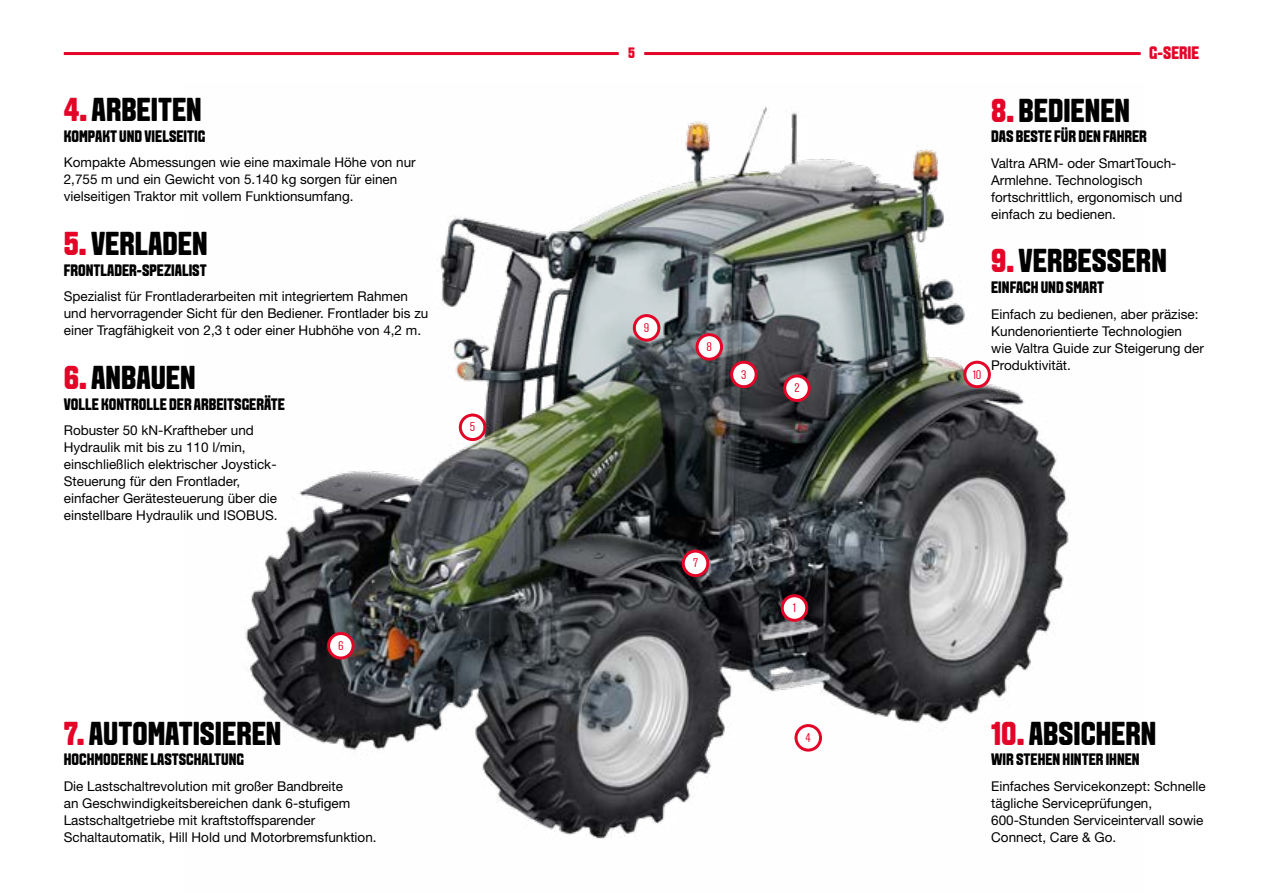
<style>
.page{position:relative;width:1263px;height:893px;background:#fff}
.page>*{position:absolute;margin:0;border:0;box-sizing:border-box;transform-origin:0 0}
.t1{font:700 33px "VALTRA Aveny T 2020 Extra";color:#000}
.t2{font:700 18px "VALTRA Aveny T 2020 Extra";color:#e40428}
.t3{font:700 16.5px "VALTRA Aveny T 2020 Extra";color:#000}
.t4{font:700 15px "VALTRA Aveny T 2020 Extra";color:#e40428}
.t5{font:13.5px/17px "Helvetica Neue LT Std";color:#000}
.t6{font:12.45px "VALTRA Aveny T 2020 Regular";color:#e40428}
.s1{color:#e40428}
</style>
<div class="page">
<img style="left:245px;top:106px;width:824px;height:733px">
<div style="left:782px;top:596px;width:25px;height:24px;background:#fff;border-radius:50%"></div>
<div style="left:781px;top:594px;width:27px;height:28px;border:3px solid #e40428;border-radius:50%"></div>
<div style="left:785px;top:376px;width:24px;height:24px;background:#fff;border-radius:50%"></div>
<div style="left:783px;top:374px;width:28px;height:28px;border:3px solid #e40428;border-radius:50%"></div>
<div style="left:460px;top:415px;width:25px;height:25px;background:#fff;border-radius:50%"></div>
<div style="left:459px;top:414px;width:27px;height:27px;border:3px solid #e40428;border-radius:50%"></div>
<div style="left:329px;top:633px;width:24px;height:25px;background:#fff;border-radius:50%"></div>
<div style="left:327px;top:632px;width:28px;height:27px;border:3px solid #e40428;border-radius:50%"></div>
<div style="left:683px;top:551px;width:25px;height:25px;background:#fff;border-radius:50%"></div>
<div style="left:682px;top:550px;width:27px;height:27px;border:3px solid #e40428;border-radius:50%"></div>
<div style="left:697px;top:335px;width:24px;height:24px;background:#fff;border-radius:50%"></div>
<div style="left:695px;top:333px;width:28px;height:28px;border:3px solid #e40428;border-radius:50%"></div>
<div style="left:634px;top:316px;width:25px;height:24px;background:#fff;border-radius:50%"></div>
<div style="left:633px;top:314px;width:27px;height:28px;border:3px solid #e40428;border-radius:50%"></div>
<div style="left:965px;top:362px;width:24px;height:25px;background:#fff;border-radius:50%"></div>
<div style="left:963px;top:361px;width:28px;height:27px;border:3px solid #e40428;border-radius:50%"></div>
<div style="left:732px;top:362px;width:24px;height:25px;background:#fff;border-radius:50%"></div>
<div style="left:730px;top:361px;width:28px;height:27px;border:3px solid #e40428;border-radius:50%"></div>
<div style="left:796px;top:726px;width:24px;height:24px;background:#fff;border-radius:50%"></div>
<div style="left:794px;top:724px;width:28px;height:28px;border:3px solid #e40428;border-radius:50%"></div>
<hr style="left:64px;top:52px;width:555px;height:3px;background:#e40428">
<hr style="left:644px;top:52px;width:497px;height:3px;background:#e40428">
<h1 class="t1" style="left:64px;top:88px;width:140px"><span class="s1">4.</span> ARBEITEN</h1>
<p class="t3" style="left:64px;top:125px;width:143px">KOMPAKT UND VIELSEITIG</p>
<p class="t5" style="left:64px;top:154px;width:353px">Kompakte Abmessungen wie eine maximale Höhe von nur<br>2,755 m und ein Gewicht von 5.140 kg sorgen für einen vielseitigen Traktor mit vollem Funktionsumfang.</p>
<h1 class="t1" style="left:64px;top:222px;width:145px"><span class="s1">5.</span> VERLADEN</h1>
<p class="t3" style="left:64px;top:259px;width:144px">FRONTLADER-SPEZIALIST</p>
<p class="t5" style="left:64px;top:288px;width:366px">Spezialist für Frontladerarbeiten mit integriertem Rahmen und hervorragender Sicht für den Bediener. Frontlader bis zu einer Tragfähigkeit von 2,3 t oder einer Hubhöhe von 4,2 m.</p>
<h1 class="t1" style="left:64px;top:356px;width:133px"><span class="s1">6.</span> ANBAUEN</h1>
<p class="t3" style="left:64px;top:393px;width:223px">VOLLE KONTROLLE DER ARBEITSGERÄTE</p>
<p class="t5" style="left:64px;top:422px;width:215px">Robuster 50 kN-Kraftheber und Hydraulik mit bis zu 110 l/min, einschließlich elektrischer Joystick-Steuerung für den Frontlader, einfacher Gerätesteuerung über die einstellbare Hydraulik und ISOBUS.</p>
<p class="t6" style="left:470px;top:419px;width:7px">5</p>
<p class="t6" style="left:338px;top:637px;width:7px">6</p>
<h1 class="t1" style="left:64px;top:712px;width:219px"><span class="s1">7.</span> AUTOMATISIEREN</h1>
<p class="t3" style="left:64px;top:749px;width:182px">HOCHMODERNE LASTSCHALTUNG</p>
<p class="t5" style="left:64px;top:777px;width:314px">Die Lastschaltrevolution mit großer Bandbreite<br>an Geschwindigkeitsbereichen dank 6-stufigem Lastschaltgetriebe mit kraftstoffsparender Schaltautomatik, Hill Hold und Motorbremsfunktion.</p>
<p class="t4" style="left:628px;top:43px;width:8px">5</p>
<h2 class="t2" style="left:1149px;top:41px;width:52px">G-SERIE</h2>
<p class="t6" style="left:644px;top:320px;width:7px">9</p>
<p class="t6" style="left:706px;top:339px;width:7px">8</p>
<h1 class="t1" style="left:991px;top:89px;width:140px"><span class="s1">8.</span> BEDIENEN</h1>
<p class="t3" style="left:991px;top:126px;width:157px">DAS BESTE FÜR DEN FAHRER</p>
<p class="t5" style="left:991px;top:154px;width:193px">Valtra ARM- oder SmartTouch-<br>Armlehne. Technologisch fortschrittlich, ergonomisch und einfach zu bedienen.</p>
<p class="t6" style="left:741px;top:366px;width:7px">3</p>
<p class="t6" style="left:973px;top:366px;width:10px">10</p>
<p class="t6" style="left:794px;top:380px;width:7px">2</p>
<h1 class="t1" style="left:991px;top:239px;width:177px"><span class="s1">9.</span> VERBESSERN</h1>
<p class="t3" style="left:991px;top:277px;width:114px">EINFACH UND SMART</p>
<p class="t5" style="left:991px;top:305px;width:214px">Einfach zu bedienen, aber präzise:<br>Kundenorientierte Technologien wie Valtra Guide zur Steigerung der<br>Produktivität.</p>
<p class="t6" style="left:693px;top:555px;width:6px">7</p>
<p class="t6" style="left:793px;top:600px;width:5px">1</p>
<p class="t6" style="left:806px;top:730px;width:7px">4</p>
<h1 class="t1" style="left:991px;top:712px;width:167px"><span class="s1">10.</span> ABSICHERN</h1>
<p class="t3" style="left:991px;top:749px;width:150px">WIR STEHEN HINTER IHNEN</p>
<p class="t5" style="left:991px;top:777px;width:216px">Einfaches Servicekonzept: Schnelle tägliche Serviceprüfungen,<br>600-Stunden Serviceintervall sowie<br>Connect, Care &amp; Go.</p>
</div>
